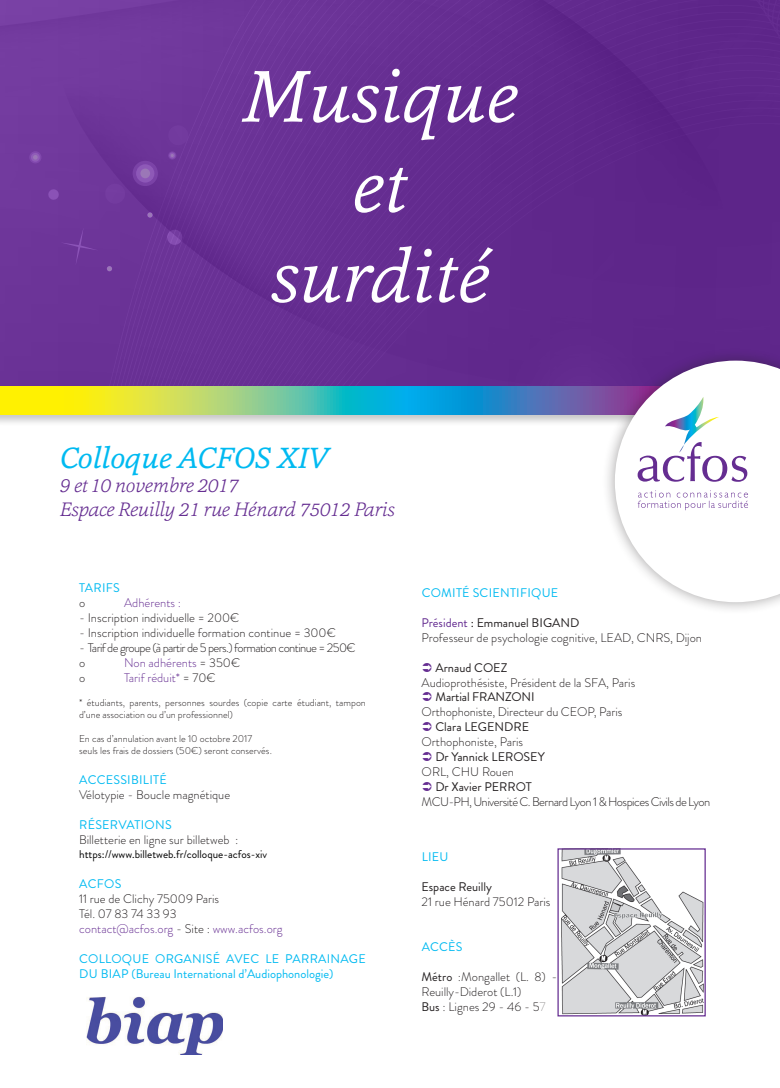
<style>
.page{position:relative;width:780px;height:1088px;background:#fff}
.page>*{position:absolute;margin:0;border:0;box-sizing:border-box;transform-origin:0 0}
.t1{font:italic 300 75px/90px "Cassia";color:#fff;text-align:center}
.t2{font:italic 30px "Cassia";color:#00baf1}
.t3{font:italic 200 20px/24px "Cassia";letter-spacing:-.02em;color:#652d91}
.t4{font:300 12.5px/15px "Brandon Grotesque";color:#231f20}
.t5{font:12.5px "Brandon Grotesque";color:#231f20}
.t6{font:12.5px/15px "Brandon Grotesque";color:#00baf1}
.t7{font:12.5px "Brandon Grotesque";letter-spacing:.02em;color:#00baf1}
.t8{font:300 12.5px/15px "Brandon Grotesque";letter-spacing:-.05em;color:#231f20}
.t9{font:300 12.5px "Brandon Grotesque";letter-spacing:-.04em;color:#231f20}
.t10{font:300 12.5px "Brandon Grotesque";color:#652d91}
.t11{font:11.25px "Brandon Grotesque";color:#000}
.t12{font:300 10px/12px "Brandon Grotesque";color:#231f20}
.s1{color:#231f20}
.s2{color:#652d91}
.s3{font-weight:400;color:#652d91}
.s4{font-weight:400}
.s5{font-weight:100}
</style>
<div class="page">
<div style="left:0;top:0;width:780px;height:539px;background:#652d91"></div>
<div style="left:1px;top:401px;width:779px;height:138px;background:#fff"></div>
<div style="left:0;top:385px;width:780px;height:42px;background:#231f20;opacity:.25"></div>
<svg style="left:0;top:387px;width:602px;height:28px;background:#7cbb88"></svg>
<div style="left:602px;top:348px;width:178px;height:267px;background:#231f20;opacity:.4"></div>
<svg style="left:615px;top:361px;width:165px;height:241px"></svg>
<svg style="left:637px;top:397px;width:110px;height:85px"></svg>
<svg style="left:637px;top:490px;width:111px;height:20px"></svg>
<img style="left:561px;top:850px;width:142px;height:164px">
<div style="left:557px;top:848px;width:148px;height:168px;border:1px solid #652d91"></div>
<img style="left:87px;top:996px;width:135px;height:58px">
<h1 class="t1" style="left:242px;top:49px;width:277px">Musique et surdité</h1>
<h2 class="t2" style="left:60px;top:438px;width:270px">Colloque ACFOS XIV</h2>
<h3 class="t3" style="left:60px;top:473px;width:336px">9 et 10 novembre 2017<br>Espace Reuilly 21 rue Hénard 75012 Paris</h3>
<p class="t7" style="left:79px;top:579px;width:42px">TARIFS</p>
<p class="t4" style="left:79px;top:595px;width:8px">o</p>
<p class="t10" style="left:124px;top:594px;width:59px">Adhérents :</p>
<p class="t4" style="left:79px;top:610px;width:162px">- Inscription individuelle = 200€</p>
<p class="t4" style="left:79px;top:625px;width:258px">- Inscription individuelle formation continue = 300€</p>
<p class="t8" style="left:79px;top:640px;width:278px">- Tarif de groupe (à partir de 5 pers.) formation continue = 250€ o</p>
<p class="t10" style="left:124px;top:654px;width:118px">Non adhérents <span class="s1">= 350€</span></p>
<p class="t4" style="left:79px;top:670px;width:8px">o</p>
<p class="t10" style="left:124px;top:669px;width:93px">Tarif réduit* <span class="s1">= 70€</span></p>
<p class="t12" style="left:79px;top:697px;width:288px">* étudiants, parents, personnes sourdes (copie carte étudiant, tampon d’une association ou d’un professionnel)</p>
<p class="t12" style="left:79px;top:733px;width:194px">En cas d’annulation avant le 10 octobre 2017 seuls les frais de dossiers (50€) seront conservés.</p>
<p class="t7" style="left:79px;top:771px;width:89px">ACCESSIBILITÉ</p>
<p class="t4" style="left:79px;top:787px;width:152px">Vélotypie - Boucle magnétique</p>
<p class="t7" style="left:79px;top:816px;width:94px">RÉSERVATIONS</p>
<p class="t4" style="left:79px;top:832px;width:161px">Billetterie en ligne sur billetweb :</p>
<p class="t11" style="left:79px;top:846px;width:189px">https://www.billetweb.fr/colloque-acfos-xiv</p>
<p class="t7" style="left:79px;top:875px;width:44px">ACFOS</p>
<p class="t4" style="left:79px;top:891px;width:205px">11 rue de Clichy 75009 Paris<br>Tél. 07 83 74 33 93<br><span class="s2">contact@acfos.org</span> - Site : <span class="s2">www.acfos.org</span></p>
<p class="t6" style="left:79px;top:951px;width:288px">COLLOQUE ORGANISÉ AVEC LE PARRAINAGE<br>DU BIAP (Bureau International d’Audiophonologie)</p>
<p class="t7" style="left:421px;top:584px;width:138px">COMITÉ SCIENTIFIQUE</p>
<p class="t4" style="left:421px;top:615px;width:282px"><span class="s3">Président</span> <span class="s4">: Emmanuel BIGAND<br></span>Professeur de psychologie cognitive, LEAD, CNRS, Dijon</p>
<p class="t5" style="left:435px;top:659px;width:73px">Arnaud COEZ</p>
<p class="t4" style="left:421px;top:675px;width:215px">Audioprothésiste, Président de la SFA, Paris</p>
<p class="t5" style="left:435px;top:688px;width:101px">Martial FRANZONI</p>
<p class="t4" style="left:421px;top:704px;width:202px">Orthophoniste, Directeur du CEOP, Paris</p>
<p class="t5" style="left:435px;top:718px;width:95px">Clara LEGENDRE</p>
<p class="t4" style="left:421px;top:734px;width:103px">Orthophoniste, Paris</p>
<p class="t5" style="left:435px;top:748px;width:111px">Dr Yannick LEROSEY</p>
<p class="t4" style="left:421px;top:764px;width:94px">ORL, CHU Rouen</p>
<p class="t5" style="left:435px;top:778px;width:98px">Dr Xavier PERROT</p>
<p class="t9" style="left:421px;top:793px;width:290px">MCU-PH, Université C. Bernard Lyon 1 &amp; Hospices Civils de Lyon</p>
<p class="t7" style="left:421px;top:848px;width:28px">LIEU</p>
<p class="t5" style="left:421px;top:878px;width:72px">Espace Reuilly</p>
<p class="t4" style="left:421px;top:894px;width:130px">21 rue Hénard 75012 Paris</p>
<p class="t7" style="left:421px;top:938px;width:42px">ACCÈS</p>
<p class="t4" style="left:421px;top:969px;width:137px"><span class="s4">Métro</span> :Mongallet (L. 8) -<br>Reuilly-Diderot (L.1)<br><span class="s4">Bus</span> : Lignes 29 - 46 - 5<span class="s5">7</span></p>
</div>
